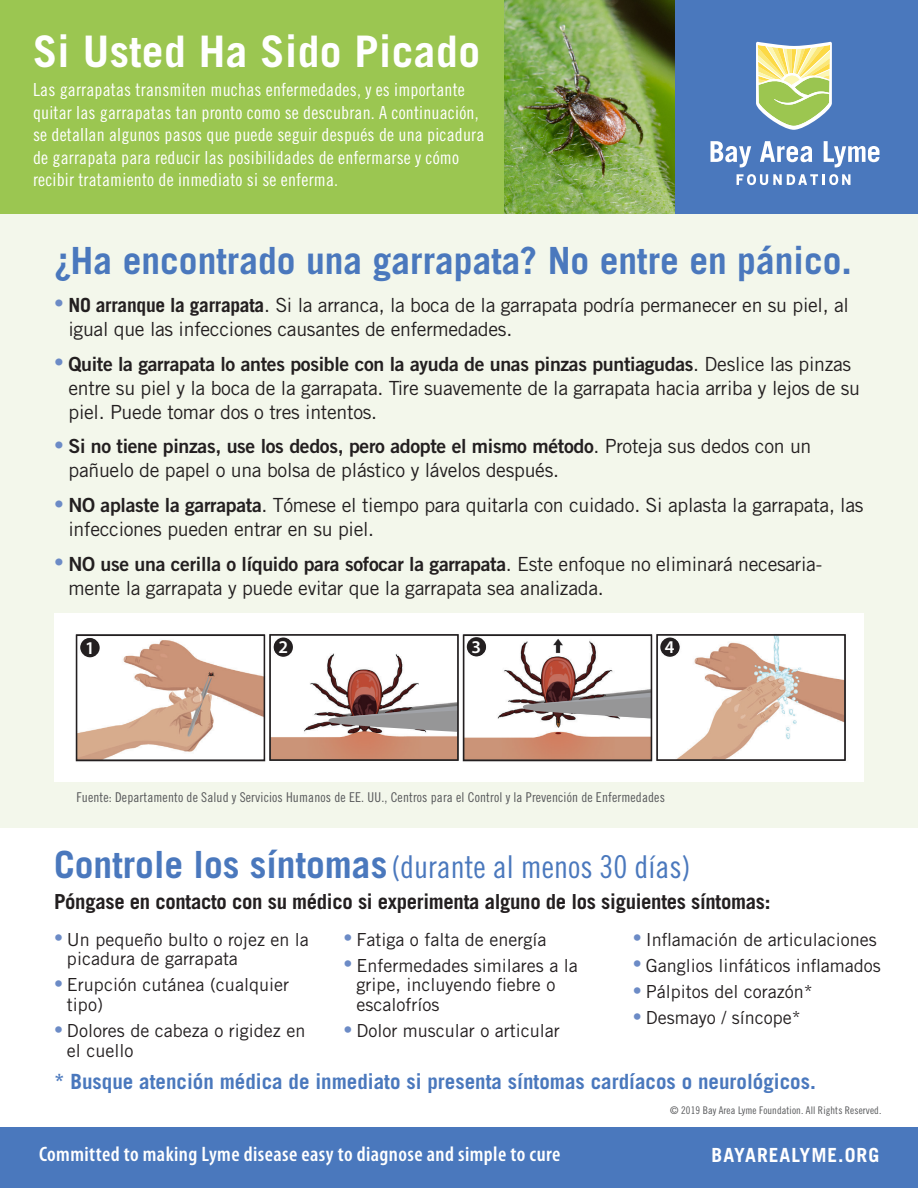
<style>
.page{position:relative;width:918px;height:1188px;background:#fff}
.page>*{position:absolute;margin:0;border:0;box-sizing:border-box;transform-origin:0 0}
.t1{font:700 43.5px "Trade Gothic LT";letter-spacing:.01em;color:#fff}
.t2{font:700 37.5px "Trade Gothic LT";color:#4a78bd}
.t3{font:31.5px "Trade Gothic LT Cond Eighteen";color:#4a78bd}
.t4{font:700 21px "Trade Gothic LT";color:#4a78bd}
.t5{font:600 condensed 21px "Myriad Pro";letter-spacing:.02em;color:#fff}
.t6{font:700 20.7px "Trade Gothic LT";letter-spacing:-.015em;color:#231f20}
.body{font:19.5px/24px "Trade Gothic LT";letter-spacing:-.015em;color:#231f20}
.t7{font:700 19.5px "Trade Gothic LT";letter-spacing:.05em;color:#fff}
.body-2{font:18px/19.5px "Trade Gothic LT";color:#231f20}
.t8{font:18px/22.5px "Trade Gothic LT Cond Eighteen";letter-spacing:.01em;color:#fff}
.t9{font:600 18px "Myriad Pro";color:#fff}
.t10{font:13.5px "Trade Gothic LT Cond Eighteen";letter-spacing:.01em;color:#57585a}
.t11{font:10.5px "Trade Gothic LT Cond Eighteen";letter-spacing:.01em;color:#57585a}
.s1{font-family:"Trade Gothic LT Cond Eighteen";color:#6c8bc6}
.s2{font-weight:700}
.s3{font-family:"Trade Gothic LT Bold Two"}
.s4{font-family:"Trade Gothic LT";font-weight:700;font-size:37.5px}
</style>
<div class="page">
<div style="left:0;top:203px;width:918px;height:624px;background:#f3f7eb"></div>
<div style="left:664px;top:0;width:254px;height:214px;background:#4a78bd"></div>
<div style="left:0;top:0;width:666px;height:214px;background:#9bc651"></div>
<svg style="left:711px;top:141px;width:40px;height:26px"></svg>
<svg style="left:760px;top:141px;width:52px;height:21px"></svg>
<svg style="left:824px;top:141px;width:55px;height:26px"></svg>
<svg style="left:737px;top:174px;width:113px;height:11px"></svg>
<svg style="left:756px;top:42px;width:76px;height:88px;background:#c3d292"></svg>
<div style="left:0;top:1128px;width:918px;height:60px;background:#4a78bd"></div>
<img style="left:504px;top:0;width:171px;height:214px">
<div style="left:54px;top:614px;width:810px;height:168px;background:#fff"></div>
<svg style="left:75px;top:634px;width:771px;height:128px"></svg>
<div style="left:660px;top:638px;width:20px;height:19px;background:#231f20;border-radius:50%"></div>
<div style="left:80px;top:638px;width:20px;height:19px;background:#231f20;border-radius:50%"></div>
<div style="left:274px;top:638px;width:19px;height:19px;background:#231f20;border-radius:50%"></div>
<div style="left:467px;top:637px;width:19px;height:19px;background:#231f20;border-radius:50%"></div>
<svg style="left:328px;top:706px;width:128px;height:26px;background:#989192"></svg>
<div style="left:269px;top:634px;width:190px;height:127px;border:2px solid #231f20"></div>
<svg style="left:522px;top:693px;width:127px;height:25px;background:#969091"></svg>
<div style="left:463px;top:635px;width:189px;height:126px;border:2px solid #231f20"></div>
<p class="t1" style="left:33px;top:25px;width:449px">Si Usted Ha Sido Picado</p>
<p class="t8" style="left:33px;top:78px;width:453px">Las garrapatas transmiten muchas enfermedades, y es importante quitar las garrapatas tan pronto como se descubran. A continuación, se detallan algunos pasos que puede seguir después de una picadura de garrapata para reducir las posibilidades de enfermarse y cómo recibir tratamiento de inmediato si se enferma.</p>
<p class="t2" style="left:54px;top:238px;width:799px">¿Ha encontrado una garrapata? No entre en pánico.</p>
<p class="body" style="left:68px;top:293px;width:782px;text-indent:-14px"><span class="s1">•</span> <span class="s2">NO arranque la garrapata</span>. Si la arranca, la boca de la garrapata podría permanecer en su piel, al igual que las infecciones causantes de enfermedades.</p>
<p class="body" style="left:68px;top:351px;width:793px;text-indent:-14px"><span class="s1">•</span> <span class="s3">Quite la garrapata lo antes posible con la ayuda de unas pinzas puntiagudas</span>. Deslice las pinzas entre su piel y la boca de la garrapata. Tire suavemente de la garrapata hacia arriba y lejos de su piel. Puede tomar dos o tres intentos.</p>
<p class="body" style="left:68px;top:434px;width:745px;text-indent:-14px"><span class="s1">•</span> <span class="s3">Si no tiene pinzas, use los dedos, pero adopte el mismo método</span>. Proteja sus dedos con un pañuelo de papel o una bolsa de plástico y lávelos después.</p>
<p class="body" style="left:68px;top:493px;width:797px;text-indent:-14px"><span class="s1">•</span> <span class="s3">NO aplaste la garrapata</span>. Tómese el tiempo para quitarla con cuidado. Si aplasta la garrapata, las infecciones pueden entrar en su piel.</p>
<p class="body" style="left:68px;top:552px;width:755px;text-indent:-14px"><span class="s1">•</span> <span class="s3">NO use una cerilla o líquido para sofocar la garrapata</span>. Este enfoque no eliminará necesaria&shy;mente la garrapata y puede evitar que la garrapata sea analizada.</p>
<p class="t9" style="left:85px;top:636px;width:11px">1</p>
<p class="t9" style="left:278px;top:636px;width:11px">2</p>
<p class="t9" style="left:471px;top:635px;width:11px">3</p>
<p class="t9" style="left:665px;top:636px;width:11px">4</p>
<p class="t10" style="left:76px;top:790px;width:590px">Fuente: Departamento de Salud y Servicios Humanos de EE. UU., Centros para el Control y la Prevención de Enfermedades</p>
<p class="t3" style="left:54px;top:848px;width:638px"><span class="s4">Controle los síntomas</span>(durante al menos 30 días)</p>
<p class="t6" style="left:54px;top:889px;width:718px">Póngase en contacto con su médico si experimenta alguno de los siguientes síntomas:</p>
<p class="body-2" style="left:67px;top:929px;width:243px;text-indent:-13px"><span class="s1">•</span> Un pequeño bulto o rojez en la picadura de garrapata</p>
<p class="body-2" style="left:67px;top:975px;width:224px;text-indent:-13px"><span class="s1">•</span> Erupción cutánea (cualquier tipo)</p>
<p class="body-2" style="left:67px;top:1021px;width:240px;text-indent:-13px"><span class="s1">•</span> Dolores de cabeza o rigidez en el cuello</p>
<p class="body-2" style="left:343px;top:929px;width:204px"><span class="s1">•</span> Fatiga o falta de energía</p>
<p class="body-2" style="left:356px;top:955px;width:223px;text-indent:-13px"><span class="s1">•</span> Enfermedades similares a la gripe, incluyendo fiebre o escalofríos</p>
<p class="body-2" style="left:343px;top:1021px;width:218px"><span class="s1">•</span> Dolor muscular o articular</p>
<p class="body-2" style="left:633px;top:929px;width:246px"><span class="s1">•</span> Inflamación de articulaciones</p>
<p class="body-2" style="left:633px;top:955px;width:250px"><span class="s1">•</span> Ganglios linfáticos inflamados</p>
<p class="body-2" style="left:633px;top:982px;width:181px"><span class="s1">•</span> Pálpitos del corazón*</p>
<p class="body-2" style="left:633px;top:1008px;width:169px"><span class="s1">•</span> Desmayo / síncope*</p>
<p class="t4" style="left:54px;top:1068px;width:763px">* Busque atención médica de inmediato si presenta síntomas cardíacos o neurológicos.</p>
<p class="t11" style="left:670px;top:1104px;width:213px">© 2019 Bay Area Lyme Foundation. All Rights Reserved.</p>
<p class="t5" style="left:39px;top:1142px;width:523px">Committed to making Lyme disease easy to diagnose and simple to cure</p>
<p class="t7" style="left:712px;top:1143px;width:169px">BAYAREALYME.ORG</p>
</div>
